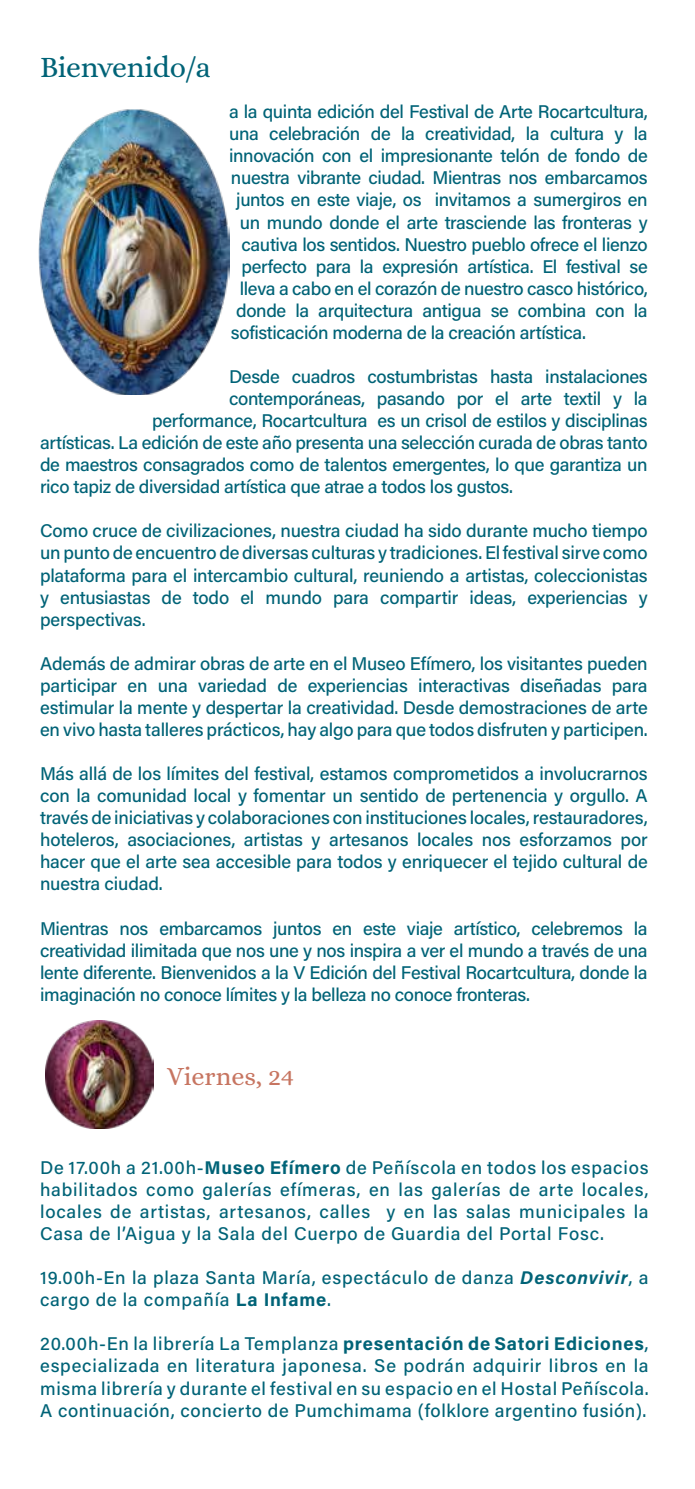
<style>
.page{position:relative;width:695px;height:1489px;background:#fff}
.page>*{position:absolute;margin:0;border:0;box-sizing:border-box;transform-origin:0 0}
.t1{font:29.75px "Alice";letter-spacing:-.015em;color:#006377}
.t2{font:26.25px "Alice";color:#c77561}
.t3{font:18.38px/22.1px "Acumin Variable Concept";letter-spacing:.01em;color:#006377;text-align:justify}
.t4{font:18.38px/22.1px "Acumin Variable Concept";letter-spacing:.07em;color:#006377}
</style>
<div class="page">
<img style="left:45px;top:1020px;width:109px;height:108px">
<img style="left:39px;top:109px;width:190px;height:286px">
<h1 class="t1" style="left:40px;top:51px;width:172px">Bienvenido/a</h1>
<p class="t3" style="left:229px;top:100px;width:419px">a la quinta edición del Festival de Arte Rocartcultura,</p>
<p class="t3" style="left:229px;top:122px;width:419px">una celebración de la creatividad, la cultura y la</p>
<p class="t3" style="left:229px;top:144px;width:420px">innovación con el impresionante telón de fondo de</p>
<p class="t3" style="left:231px;top:166px;width:417px">nuestra vibrante ciudad. Mientras nos embarcamos</p>
<p class="t3" style="left:236px;top:188px;width:412px">juntos en este viaje, os invitamos a sumergiros en</p>
<p class="t3" style="left:240px;top:210px;width:409px">un mundo donde el arte trasciende las fronteras y</p>
<p class="t3" style="left:241px;top:232px;width:407px">cautiva los sentidos. Nuestro pueblo ofrece el lienzo</p>
<p class="t3" style="left:241px;top:254px;width:407px">perfecto para la expresión artística. El festival se</p>
<p class="t3" style="left:240px;top:276px;width:408px">lleva a cabo en el corazón de nuestro casco histórico,</p>
<p class="t3" style="left:236px;top:298px;width:412px">donde la arquitectura antigua se combina con la</p>
<p class="t3" style="left:231px;top:321px;width:355px">sofisticación moderna de la creación artística.</p>
<p class="t3" style="left:229px;top:365px;width:419px">Desde cuadros costumbristas hasta instalaciones</p>
<p class="t3" style="left:229px;top:387px;width:419px">contemporáneas, pasando por el arte textil y la</p>
<p class="t3" style="left:152px;top:409px;width:496px">performance, Rocartcultura es un crisol de estilos y disciplinas</p>
<p class="t3" style="left:40px;top:431px;width:608px">artísticas. La edición de este año presenta una selección curada de obras tanto</p>
<p class="t3" style="left:40px;top:453px;width:608px">de maestros consagrados como de talentos emergentes, lo que garantiza un</p>
<p class="t3" style="left:40px;top:475px;width:473px">rico tapiz de diversidad artística que atrae a todos los gustos.</p>
<p class="t3" style="left:40px;top:519px;width:608px">Como cruce de civilizaciones, nuestra ciudad ha sido durante mucho tiempo un punto de encuentro de diversas culturas y tradiciones. El festival sirve como plataforma para el intercambio cultural, reuniendo a artistas, coleccionistas y entusiastas de todo el mundo para compartir ideas, experiencias y perspectivas.</p>
<p class="t3" style="left:40px;top:651px;width:608px">Además de admirar obras de arte en el Museo Efímero, los visitantes pueden participar en una variedad de experiencias interactivas diseñadas para estimular la mente y despertar la creatividad. Desde demostraciones de arte en vivo hasta talleres prácticos, hay algo para que todos disfruten y participen.</p>
<p class="t3" style="left:40px;top:762px;width:608px">Más allá de los límites del festival, estamos comprometidos a involucrarnos con la comunidad local y fomentar un sentido de pertenencia y orgullo. A través de iniciativas y colaboraciones con instituciones locales, restauradores, hoteleros, asociaciones, artistas y artesanos locales nos esforzamos por hacer que el arte sea accesible para todos y enriquecer el tejido cultural de nuestra ciudad.</p>
<p class="t3" style="left:40px;top:916px;width:608px">Mientras nos embarcamos juntos en este viaje artístico, celebremos la creatividad ilimitada que nos une y nos inspira a ver el mundo a través de una lente diferente. Bienvenidos a la V Edición del Festival Rocartcultura, donde la imaginación no conoce límites y la belleza no conoce fronteras.</p>
<h2 class="t2" style="left:167px;top:1061px;width:129px">Viernes, 24</h2>
<p class="t3" style="left:40px;top:1155px;width:609px">De 17.00h a 21.00h-Museo Efímero de Peñíscola en todos los espacios habilitados como galerías efímeras, en las galerías de arte locales, locales de artistas, artesanos, calles y en las salas municipales la Casa de l’Aigua y la Sala del Cuerpo de Guardia del Portal Fosc.</p>
<p class="t4" style="left:40px;top:1265px;width:609px">19.00h-En la plaza Santa María, espectáculo de danza Desconvivir, a cargo de la compañía La Infame.</p>
<p class="t3" style="left:40px;top:1332px;width:609px">20.00h-En la librería La Templanza presentación de Satori Ediciones, especializada en literatura japonesa. Se podrán adquirir libros en la misma librería y durante el festival en su espacio en el Hostal Peñíscola.<br>A continuación, concierto de Pumchimama (folklore argentino fusión).</p>
</div>
